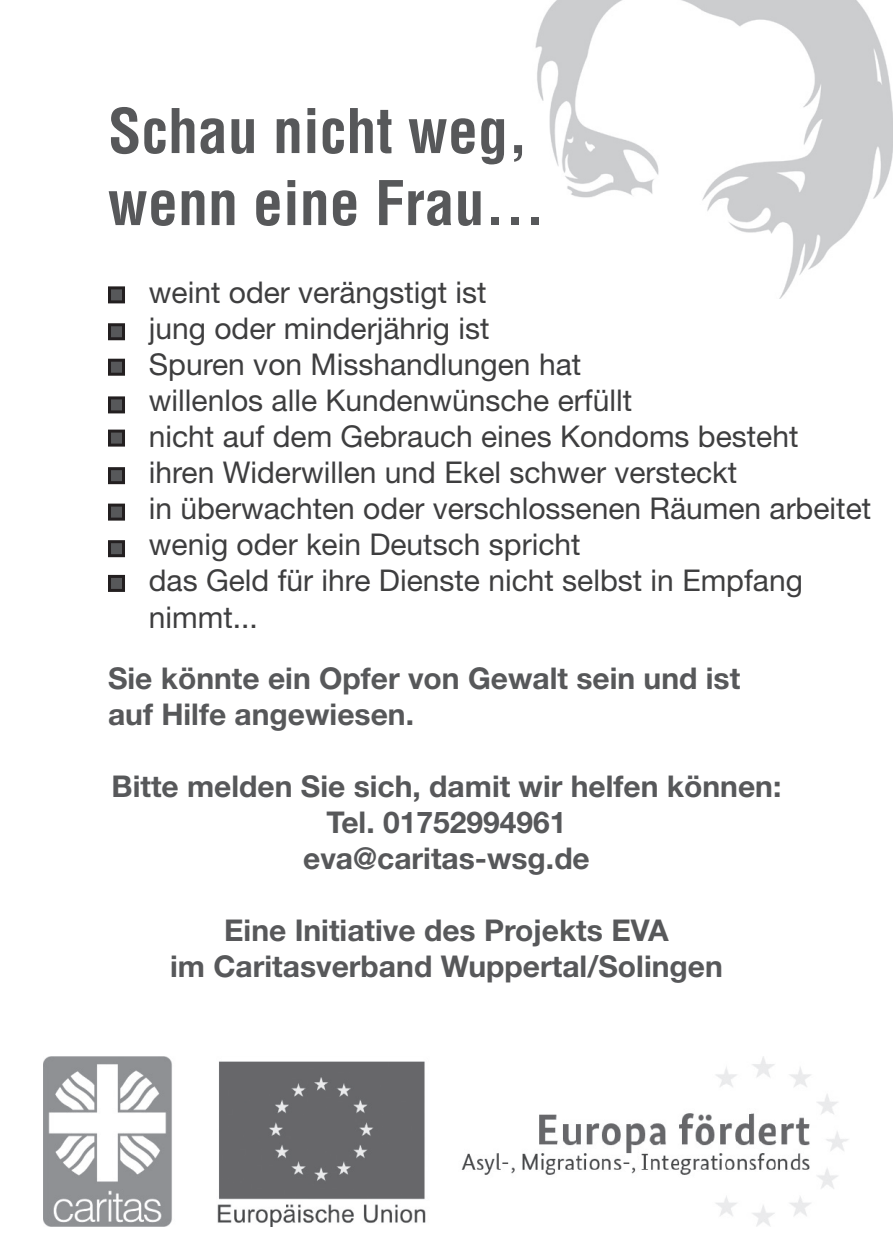
<style>
.page{position:relative;width:893px;height:1259px;background:#fff}
.page>*{position:absolute;margin:0;border:0;box-sizing:border-box;transform-origin:0 0}
.t1{font:700 condensed 60px/72px "Helvetica";color:#57585a}
.t2{font:30px/36px "Helvetica Neue LT Pro";color:#3e3e3f}
.t3{font:700 30px/36px "Helvetica Neue LT Pro";color:#57585a;text-align:center}
</style>
<div class="page">
<img style="left:535px;top:0;width:358px;height:299px">
<div style="left:110px;top:288px;width:14px;height:14px;background:#57585a"></div>
<div style="left:108px;top:286px;width:17px;height:17px;border:3px solid #231f20"></div>
<div style="left:110px;top:431px;width:14px;height:14px;background:#57585a"></div>
<div style="left:108px;top:429px;width:17px;height:17px;border:3px solid #231f20"></div>
<div style="left:110px;top:398px;width:14px;height:14px;background:#57585a"></div>
<div style="left:108px;top:396px;width:17px;height:17px;border:3px solid #231f20"></div>
<div style="left:110px;top:360px;width:14px;height:14px;background:#57585a"></div>
<div style="left:108px;top:359px;width:17px;height:17px;border:3px solid #231f20"></div>
<div style="left:110px;top:325px;width:14px;height:14px;background:#57585a"></div>
<div style="left:108px;top:323px;width:17px;height:17px;border:3px solid #231f20"></div>
<div style="left:110px;top:505px;width:14px;height:14px;background:#57585a"></div>
<div style="left:108px;top:503px;width:17px;height:17px;border:3px solid #231f20"></div>
<div style="left:110px;top:576px;width:14px;height:14px;background:#57585a"></div>
<div style="left:108px;top:575px;width:17px;height:17px;border:3px solid #231f20"></div>
<div style="left:110px;top:469px;width:14px;height:14px;background:#57585a"></div>
<div style="left:108px;top:467px;width:17px;height:17px;border:3px solid #231f20"></div>
<div style="left:110px;top:542px;width:14px;height:14px;background:#57585a"></div>
<div style="left:108px;top:540px;width:17px;height:17px;border:3px solid #231f20"></div>
<img style="left:44px;top:1057px;width:805px;height:170px">
<h1 class="t1" style="left:108px;top:95px;width:438px">Schau nicht weg, wenn eine Frau...</h1>
<p class="t2" style="left:149px;top:274px;width:724px">weint oder verängstigt ist<br>jung oder minderjährig ist<br>Spuren von Misshandlungen hat<br>willenlos alle Kundenwünsche erfüllt<br>nicht auf dem Gebrauch eines Kondoms besteht ihren Widerwillen und Ekel schwer versteckt<br>in überwachten oder verschlossenen Räumen arbeitet wenig oder kein Deutsch spricht<br>das Geld für ihre Dienste nicht selbst in Empfang nimmt...</p>
<p class="t3" style="left:108px;top:659px;width:634px;text-align:left">Sie könnte ein Opfer von Gewalt sein und ist auf Hilfe angewiesen.</p>
<p class="t3" style="left:112px;top:767px;width:671px">Bitte melden Sie sich, damit wir helfen können:<br>Tel. 01752994961<br>eva@caritas-wsg.de</p>
<p class="t3" style="left:170px;top:911px;width:554px">Eine Initiative des Projekts EVA<br>im Caritasverband Wuppertal/Solingen</p>
</div>
